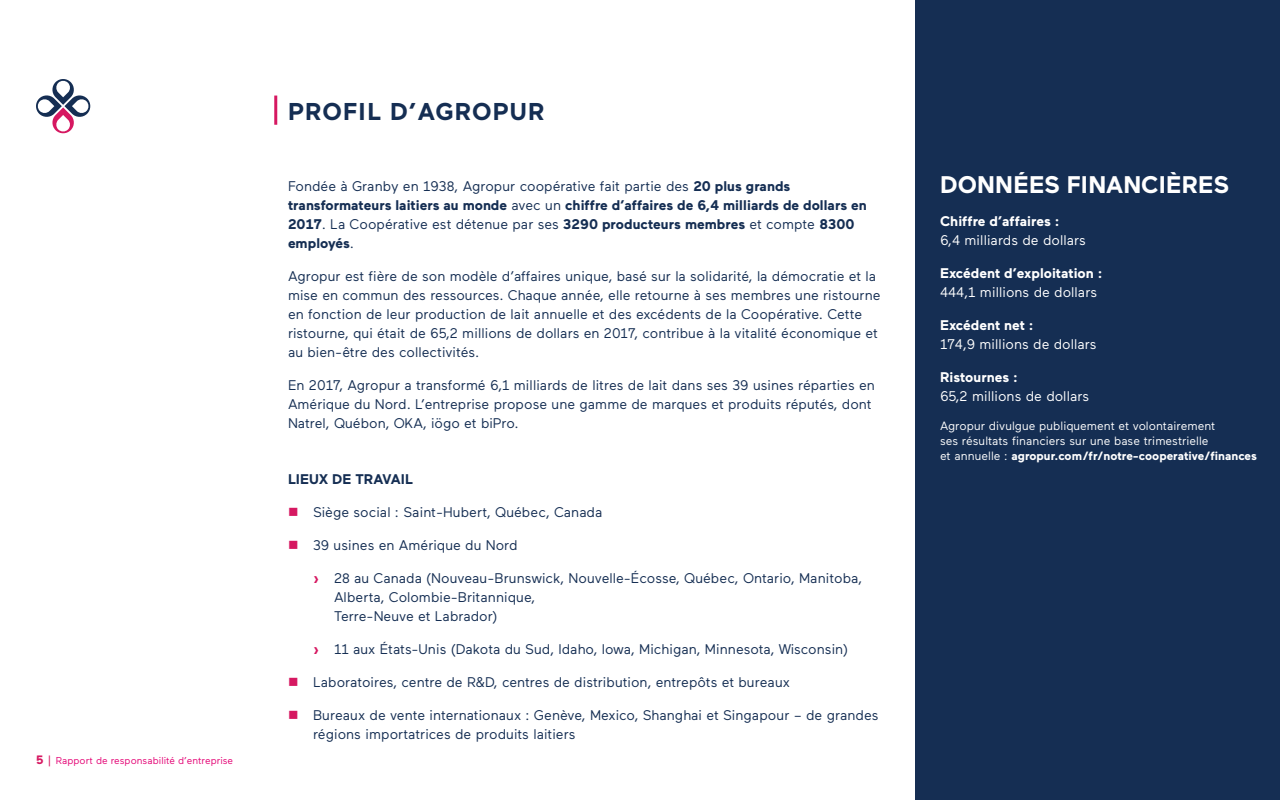
<style>
.page{position:relative;width:1280px;height:800px;background:#fff}
.page>*{position:absolute;margin:0;border:0;box-sizing:border-box;transform-origin:0 0}
.t1{font:700 24.3px "Maax";letter-spacing:.05em;color:#152e53}
.t2{font:700 24px "Maax";color:#fff}
.t3{font:14px/19px "Maax";color:#152e53}
.t4{font:700 14px/19px "Maax";color:#152e53}
.t5{font:14px "Maax";color:#fff}
.t6{font:700 14px "Maax";color:#fff}
.t7{font:12px/15px "Maax";color:#fff}
.t8{font:10px "Maax";color:#e40375}
.s1{font-weight:700;font-size:12.1px;color:#d61861}
.s2{font-size:12.1px;color:#d61861}
.s3{font-weight:400}
.s4{color:#d61861}
.s5{font-weight:700;color:#d61861}
.s6{font-weight:700}
</style>
<div class="page">
<div style="left:915px;top:0;width:365px;height:800px;background:#152e53"></div>
<svg style="left:36px;top:79px;width:55px;height:55px"></svg>
<hr style="left:274px;top:96px;width:3px;height:29px;background:#d61861">
<p class="t8" style="left:36px;top:755px;width:199px"><span class="s1">5</span> <span class="s2">|</span> Rapport de responsabilité d’entreprise</p>
<h1 class="t1" style="left:288px;top:98px;width:258px">PROFIL D’AGROPUR</h1>
<p class="t4" style="left:288px;top:177px;width:580px"><span class="s3">Fondée à Granby en 1938, Agropur coopérative fait partie des</span> 20 plus grands transformateurs laitiers au monde <span class="s3">avec un</span> chiffre d’affaires de 6,4 milliards de dollars en 2017<span class="s3">. La Coopérative est détenue par ses</span> 3290 producteurs membres <span class="s3">et compte</span> 8300 employés<span class="s3">.</span></p>
<p class="t3" style="left:288px;top:267px;width:594px">Agropur est fière de son modèle d’affaires unique, basé sur la solidarité, la démocratie et la mise en commun des ressources. Chaque année, elle retourne à ses membres une ristourne en fonction de leur production de lait annuelle et des excédents de la Coopérative. Cette ristourne, qui était de 65,2 millions de dollars en 2017, contribue à la vitalité économique et au bien-être des collectivités.</p>
<p class="t3" style="left:288px;top:376px;width:589px">En 2017, Agropur a transformé 6,1 milliards de litres de lait dans ses 39 usines réparties en<br>Amérique du Nord. L’entreprise propose une gamme de marques et produits réputés, dont<br>Natrel, Québon, OKA, iögo et biPro.</p>
<p class="t4" style="left:288px;top:470px;width:126px">LIEUX DE TRAVAIL</p>
<p class="t3" style="left:288px;top:503px;width:316px"><span class="s4">■</span> Siège social : Saint-Hubert, Québec, Canada</p>
<p class="t3" style="left:288px;top:536px;width:231px"><span class="s4">■</span> 39 usines en Amérique du Nord</p>
<p class="t3" style="left:334px;top:569px;width:530px;text-indent:-20px"><span class="s5">›</span> 28 au Canada (Nouveau-Brunswick, Nouvelle-Écosse, Québec, Ontario, Manitoba,<br>Alberta, Colombie-Britannique,<br>Terre-Neuve et Labrador)</p>
<p class="t3" style="left:314px;top:640px;width:536px"><span class="s5">›</span> 11 aux États-Unis (Dakota du Sud, Idaho, Iowa, Michigan, Minnesota, Wisconsin)</p>
<p class="t3" style="left:288px;top:673px;width:504px"><span class="s4">■</span> Laboratoires, centre de R&amp;D, centres de distribution, entrepôts et bureaux</p>
<p class="t3" style="left:313px;top:706px;width:567px;text-indent:-25px"><span class="s4">■</span> Bureaux de vente internationaux : Genève, Mexico, Shanghai et Singapour – de grandes régions importatrices de produits laitiers</p>
<h2 class="t2" style="left:940px;top:171px;width:291px">DONNÉES FINANCIÈRES</h2>
<p class="t6" style="left:940px;top:213px;width:121px">Chiffre d’affaires :</p>
<p class="t5" style="left:940px;top:232px;width:147px">6,4 milliards de dollars</p>
<p class="t6" style="left:940px;top:265px;width:164px">Excédent d’exploitation :</p>
<p class="t5" style="left:940px;top:284px;width:159px">444,1 millions de dollars</p>
<p class="t6" style="left:940px;top:317px;width:95px">Excédent net :</p>
<p class="t5" style="left:940px;top:336px;width:158px">174,9 millions de dollars</p>
<p class="t6" style="left:940px;top:369px;width:79px">Ristournes :</p>
<p class="t5" style="left:940px;top:388px;width:151px">65,2 millions de dollars</p>
<p class="t7" style="left:940px;top:418px;width:319px">Agropur divulgue publiquement et volontairement<br>ses résultats financiers sur une base trimestrielle<br>et annuelle : <span class="s6">agropur.com/fr/notre-cooperative/finances</span></p>
</div>
